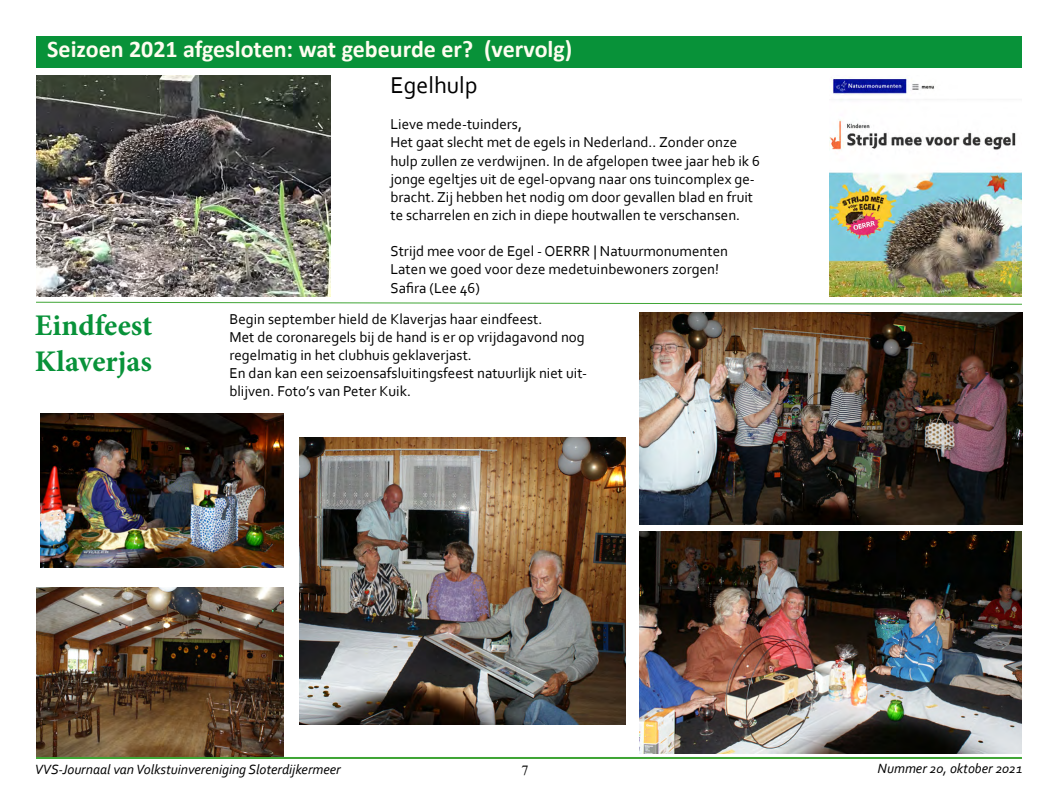
<style>
.page{position:relative;width:1058px;height:794px;background:#fff}
.page>*{position:absolute;margin:0;border:0;box-sizing:border-box;transform-origin:0 0}
.t1{font:700 30px/36px "Minion Pro";color:#089239}
.t2{font:700 24px "Calibri";color:#fffdf0}
.t3{font:24px "Corbel";color:#000}
.t4{font:15px/18px "Corbel";color:#000}
.t5{font:italic 14px "Corbel";color:#000}
.t6{font:14px "Times New Roman";color:#000}
</style>
<div class="page">
<hr style="left:36px;top:757px;width:985px;height:2px;background:#3fa535">
<div style="left:36px;top:36px;width:985px;height:31px;background:#089239"></div>
<img style="left:36px;top:76px;width:294px;height:220px">
<img style="left:829px;top:77px;width:192px;height:219px">
<svg style="left:36px;top:301px;width:986px;height:4px"></svg>
<img style="left:639px;top:312px;width:383px;height:212px">
<img style="left:40px;top:414px;width:243px;height:153px">
<img style="left:639px;top:531px;width:382px;height:222px">
<img style="left:299px;top:438px;width:326px;height:287px">
<img style="left:36px;top:588px;width:247px;height:169px">
<h2 class="t2" style="left:47px;top:33px;width:526px">Seizoen 2021 afgesloten: wat gebeurde er? (vervolg)</h2>
<h2 class="t3" style="left:390px;top:71px;width:88px">Egelhulp</h2>
<p class="t4" style="left:390px;top:115px;width:371px">Lieve mede-tuinders,<br>Het gaat slecht met de egels in Nederland.. Zonder onze hulp zullen ze verdwijnen. In de afgelopen twee jaar heb ik 6 jonge egeltjes uit de egel-opvang naar ons tuincomplex ge&shy;bracht. Zij hebben het nodig om door gevallen blad en fruit te scharrelen en zich in diepe houtwallen te verschansen.</p>
<p class="t4" style="left:390px;top:241px;width:339px;line-height:18.6px">Strijd mee voor de Egel - OERRR | Natuurmonumenten<br>Laten we goed voor deze medetuinbewoners zorgen!<br>Safira (Lee 46)</p>
<h1 class="t1" style="left:35px;top:307px;width:119px">Eindfeest<br>Klaverjas</h1>
<p class="t4" style="left:229px;top:309px;width:359px">Begin september hield de Klaverjas haar eindfeest.<br>Met de coronaregels bij de hand is er op vrijdagavond nog regelmatig in het clubhuis geklaverjast.<br>En dan kan een seizoensafsluitingsfeest natuurlijk niet uit&shy;blijven. Foto’s van Peter Kuik.</p>
<p class="t5" style="left:35px;top:760px;width:307px">VVS-Journaal van Volkstuinvereniging Sloterdijkermeer</p>
<p class="t6" style="left:521px;top:761px;width:8px">7</p>
<p class="t5" style="left:877px;top:759px;width:146px">Nummer 20, oktober 2021</p>
</div>
